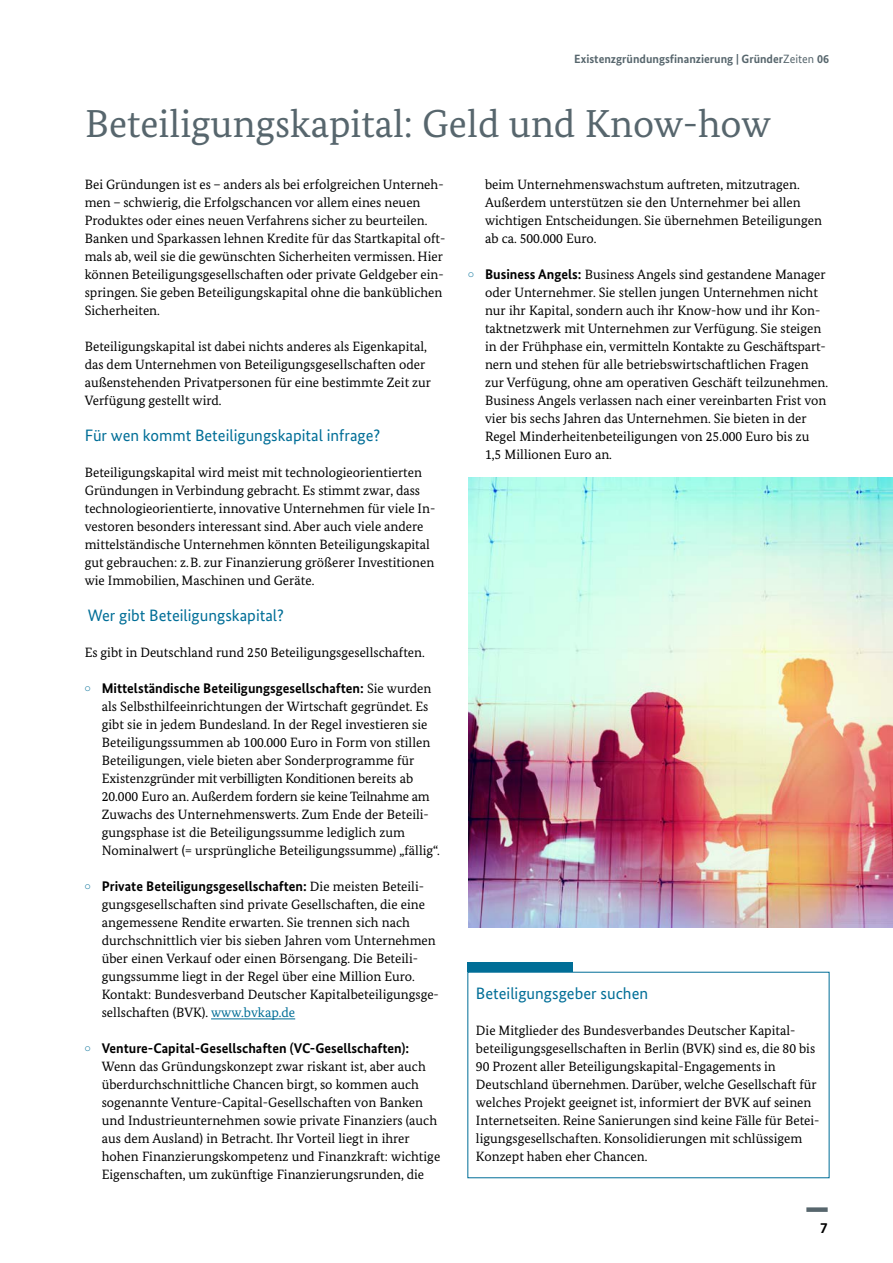
<style>
.page{position:relative;width:893px;height:1263px;background:#fff}
.page>*{position:absolute;margin:0;border:0;box-sizing:border-box;transform-origin:0 0}
.t1{font:39px "Bundes Serif";color:#57666d}
.t2{font:16.5px "Bundes Sans";color:#006e97}
.t3{font:700 15px "Bundes Sans";color:#000}
.t4{font:700 13.95px "Bundes Sans";color:#000}
.t5{font:13.5px/18px "Bundes Serif";color:#000}
.t6{font:700 12px "Bundes Sans";color:#57666d}
.s1{font-weight:400}
.s2{font-family:"Bundes Sans";font-weight:700;font-size:13.95px}
.s3{font-family:"Bundes Serif";font-weight:400;font-size:13.5px}
.s4{color:#006e97}
</style>
<div class="page">
<hr style="left:211px;top:1018px;width:84px;height:1px;background:#006e97">
<div style="left:806px;top:1207px;width:22px;height:5px;background:#57666d"></div>
<div style="left:467px;top:962px;width:106px;height:10px;background:#006e97"></div>
<img style="left:468px;top:477px;width:425px;height:450px">
<p class="t6" style="left:574px;top:52px;width:256px">Existenzgründungsfinanzierung | Gründer<span class="s1">Zeiten</span> 06</p>
<h2 class="t1" style="left:85px;top:99px;width:687px">Beteiligungskapital: Geld und Know-how</h2>
<p class="t5" style="left:485px;top:175px;width:338px">beim Unternehmenswachstum auftreten, mitzutragen.<br>Außerdem unterstützen sie den Unternehmer bei allen wichtigen Entscheidungen. Sie übernehmen Beteiligungen ab ca. 500.000 Euro.</p>
<p class="t5" style="left:485px;top:265px;width:345px;text-indent:-17px"><sup>•</sup> <span class="s2">Business Angels:</span> Business Angels sind gestandene Manager oder Unternehmer. Sie stellen jungen Unternehmen nicht nur ihr Kapital, sondern auch ihr Know-how und ihr Kon&shy;taktnetzwerk mit Unternehmen zur Verfügung. Sie steigen in der Frühphase ein, vermitteln Kontakte zu Geschäftspart&shy;nern und stehen für alle betriebswirtschaftlichen Fragen zur Verfügung, ohne am operativen Geschäft teilzunehmen.<br>Business Angels verlassen nach einer vereinbarten Frist von vier bis sechs Jahren das Unternehmen. Sie bieten in der Regel Minderheitenbeteiligungen von 25.000 Euro bis zu 1,5 Millionen Euro an.</p>
<p class="t5" style="left:85px;top:175px;width:362px">Bei Gründungen ist es – anders als bei erfolgreichen Unterneh&shy;men – schwierig, die Erfolgschancen vor allem eines neuen Produktes oder eines neuen Verfahrens sicher zu beurteilen.<br>Banken und Sparkassen lehnen Kredite für das Startkapital oft&shy;mals ab, weil sie die gewünschten Sicherheiten vermissen. Hier können Beteiligungsgesellschaften oder private Geldgeber ein&shy;springen. Sie geben Beteiligungskapital ohne die banküblichen Sicherheiten.</p>
<p class="t5" style="left:85px;top:337px;width:348px">Beteiligungskapital ist dabei nichts anderes als Eigenkapital, das dem Unternehmen von Beteiligungsgesellschaften oder außenstehenden Privatpersonen für eine bestimmte Zeit zur Verfügung gestellt wird.</p>
<h3 class="t2" style="left:85px;top:425px;width:297px">Für wen kommt Beteiligungskapital infrage?</h3>
<p class="t5" style="left:85px;top:463px;width:352px">Beteiligungskapital wird meist mit technologieorientierten Gründungen in Verbindung gebracht. Es stimmt zwar, dass technologieorientierte, innovative Unternehmen für viele In&shy;vestoren besonders interessant sind. Aber auch viele andere mittelständische Unternehmen könnten Beteiligungskapital gut gebrauchen: z.B. zur Finanzierung größerer Investitionen wie Immobilien, Maschinen und Geräte.</p>
<h3 class="t2" style="left:88px;top:605px;width:198px">Wer gibt Beteiligungskapital?</h3>
<p class="t5" style="left:85px;top:643px;width:342px">Es gibt in Deutschland rund 250 Beteiligungsgesellschaften.</p>
<p class="t4" style="left:85px;top:680px;width:348px"><sup>•</sup> Mittelständische Beteiligungsgesellschaften: <span class="s3">Sie wurden</span></p>
<p class="t5" style="left:102px;top:697px;width:339px">als Selbsthilfeeinrichtungen der Wirtschaft gegründet. Es gibt sie in jedem Bundesland. In der Regel investieren sie Beteiligungssummen ab 100.000 Euro in Form von stillen Beteiligungen, viele bieten aber Sonderprogramme für Existenzgründer mit verbilligten Konditionen bereits ab 20.000 Euro an. Außerdem fordern sie keine Teilnahme am Zuwachs des Unternehmenswerts. Zum Ende der Beteili&shy;gungsphase ist die Beteiligungssumme lediglich zum Nominalwert (= ursprüngliche Beteiligungssumme) „fällig“.</p>
<p class="t4" style="left:85px;top:878px;width:341px"><sup>•</sup> Private Beteiligungsgesellschaften: <span class="s3">Die meisten Beteili-</span></p>
<p class="t5" style="left:102px;top:895px;width:339px">gungsgesellschaften sind private Gesellschaften, die eine angemessene Rendite erwarten. Sie trennen sich nach durchschnittlich vier bis sieben Jahren vom Unternehmen über einen Verkauf oder einen Börsengang. Die Beteili&shy;gungssumme liegt in der Regel über eine Million Euro.<br>Kontakt: Bundesverband Deutscher Kapitalbeteiligungsge&shy;sellschaften (BVK). <span class="s4">www.bvkap.de</span></p>
<p class="t4" style="left:85px;top:1040px;width:326px"><sup>•</sup> Venture-Capital-Gesellschaften (VC-Gesellschaften):</p>
<p class="t5" style="left:102px;top:1057px;width:340px">Wenn das Gründungskonzept zwar riskant ist, aber auch überdurchschnittliche Chancen birgt, so kommen auch sogenannte Venture-Capital-Gesellschaften von Banken und Industrieunternehmen sowie private Finanziers (auch aus dem Ausland) in Betracht. Ihr Vorteil liegt in ihrer hohen Finanzierungskompetenz und Finanzkraft: wichtige Eigenschaften, um zukünftige Finanzierungsrunden, die</p>
<h3 class="t2" style="left:476px;top:983px;width:174px">Beteiligungsgeber suchen</h3>
<p class="t5" style="left:476px;top:1021px;width:345px">Die Mitglieder des Bundesverbandes Deutscher Kapital&shy;beteiligungsgesellschaften in Berlin (BVK) sind es, die 80 bis 90 Prozent aller Beteiligungskapital-Engagements in Deutschland übernehmen. Darüber, welche Gesellschaft für welches Projekt geeignet ist, informiert der BVK auf seinen Internetseiten. Reine Sanierungen sind keine Fälle für Betei&shy;ligungsgesellschaften. Konsolidierungen mit schlüssigem Konzept haben eher Chancen.</p>
<p class="t3" style="left:820px;top:1219px;width:9px">7</p>
</div>
